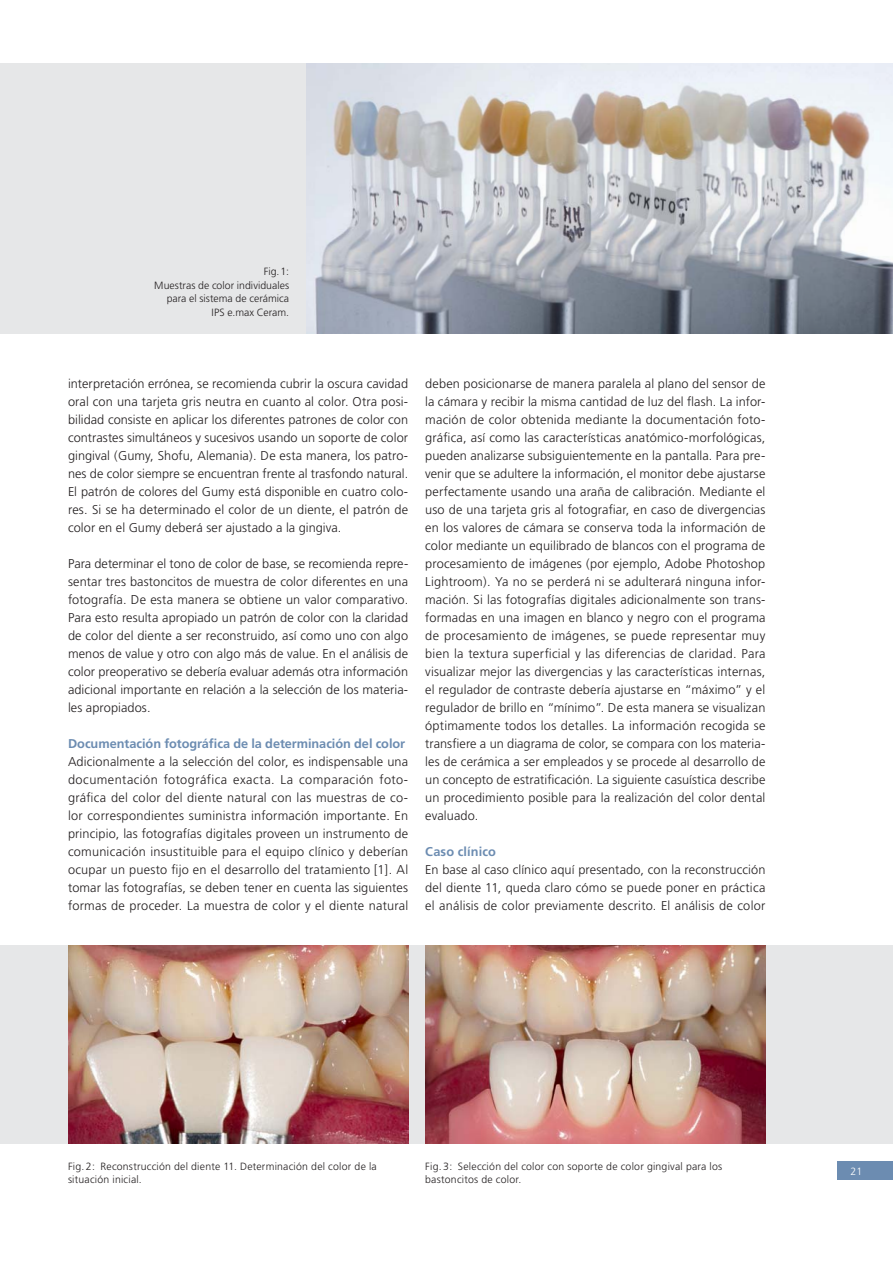
<style>
.page{position:relative;width:893px;height:1263px;background:#fff}
.page>*{position:absolute;margin:0;border:0;box-sizing:border-box;transform-origin:0 0}
.t1{font:300 12.75px/18px "Frutiger";letter-spacing:.015em;color:#231f20;text-align:justify}
.t2{font:700 12.75px "Frutiger";letter-spacing:-.005em;color:#6c8cb1}
.t3{font:300 10.5px/13.5px "Frutiger";letter-spacing:.02em;color:#231f20}
.t4{font:300 10.5px/13.5px "Frutiger";color:#231f20;text-align:right}
.t5{font:300 10.5px "Frutiger";color:#fff}
</style>
<div class="page">
<div style="left:0;top:64px;width:893px;height:270px;background:#e6e7e8"></div>
<img style="left:306px;top:64px;width:587px;height:270px">
<div style="left:0;top:946px;width:893px;height:198px;background:#e6e7e8"></div>
<img style="left:68px;top:946px;width:340px;height:198px">
<img style="left:425px;top:946px;width:340px;height:198px">
<div style="left:838px;top:1162px;width:55px;height:18px;background:#6c8cb1"></div>
<p class="t4" style="left:154px;top:266px;width:136px">Fig. 1:<br>Muestras de color individuales para el sistema de cerámica<br>IPS e.max Ceram.</p>
<p class="t1" style="left:68px;top:375px;width:342px">interpretación errónea, se recomienda cubrir la oscura cavidad oral con una tarjeta gris neutra en cuanto al color. Otra posi&shy;bilidad consiste en aplicar los diferentes patrones de color con contrastes simultáneos y sucesivos usando un soporte de color gingival (Gumy, Shofu, Alemania). De esta manera, los patro&shy;nes de color siempre se encuentran frente al trasfondo natural.<br>El patrón de colores del Gumy está disponible en cuatro colo&shy;res. Si se ha determinado el color de un diente, el patrón de color en el Gumy deberá ser ajustado a la gingiva.</p>
<p class="t1" style="left:68px;top:555px;width:342px">Para determinar el tono de color de base, se recomienda repre&shy;sentar tres bastoncitos de muestra de color diferentes en una fotografía. De esta manera se obtiene un valor comparativo.<br>Para esto resulta apropiado un patrón de color con la claridad de color del diente a ser reconstruido, así como uno con algo menos de value y otro con algo más de value. En el análisis de color preoperativo se debería evaluar además otra información adicional importante en relación a la selección de los materia&shy;les apropiados.</p>
<p class="t2" style="left:68px;top:738px;width:339px">Documentación fotográfica de la determinación del color</p>
<p class="t1" style="left:68px;top:753px;width:342px">Adicionalmente a la selección del color, es indispensable una documentación fotográfica exacta. La comparación foto&shy;gráfica del color del diente natural con las muestras de co&shy;lor correspondientes suministra información importante. En principio, las fotografías digitales proveen un instrumento de comunicación insustituible para el equipo clínico y deberían ocupar un puesto fijo en el desarrollo del tratamiento [1]. Al tomar las fotografías, se deben tener en cuenta las siguientes formas de proceder. La muestra de color y el diente natural</p>
<p class="t1" style="left:425px;top:375px;width:342px">deben posicionarse de manera paralela al plano del sensor de la cámara y recibir la misma cantidad de luz del flash. La infor&shy;mación de color obtenida mediante la documentación foto&shy;gráfica, así como las características anatómico-morfológicas, pueden analizarse subsiguientemente en la pantalla. Para pre&shy;venir que se adultere la información, el monitor debe ajustarse perfectamente usando una araña de calibración. Mediante el uso de una tarjeta gris al fotografiar, en caso de divergencias en los valores de cámara se conserva toda la información de color mediante un equilibrado de blancos con el programa de procesamiento de imágenes (por ejemplo, Adobe Photoshop Lightroom). Ya no se perderá ni se adulterará ninguna infor&shy;mación. Si las fotografías digitales adicionalmente son trans&shy;formadas en una imagen en blanco y negro con el programa de procesamiento de imágenes, se puede representar muy bien la textura superficial y las diferencias de claridad. Para visualizar mejor las divergencias y las características internas, el regulador de contraste debería ajustarse en “máximo” y el regulador de brillo en “mínimo”. De esta manera se visualizan óptimamente todos los detalles. La información recogida se transfiere a un diagrama de color, se compara con los materia&shy;les de cerámica a ser empleados y se procede al desarrollo de un concepto de estratificación. La siguiente casuística describe un procedimiento posible para la realización del color dental evaluado.</p>
<p class="t2" style="left:425px;top:846px;width:72px">Caso clínico</p>
<p class="t1" style="left:425px;top:862px;width:342px">En base al caso clínico aquí presentado, con la reconstrucción del diente 11, queda claro cómo se puede poner en práctica el análisis de color previamente descrito. El análisis de color</p>
<p class="t3" style="left:68px;top:1160px;width:310px">Fig. 2: Reconstrucción del diente 11. Determinación del color de la situación inicial.</p>
<p class="t3" style="left:425px;top:1160px;width:299px">Fig. 3: Selección del color con soporte de color gingival para los bastoncitos de color.</p>
<p class="t5" style="left:850px;top:1167px;width:13px">21</p>
</div>
